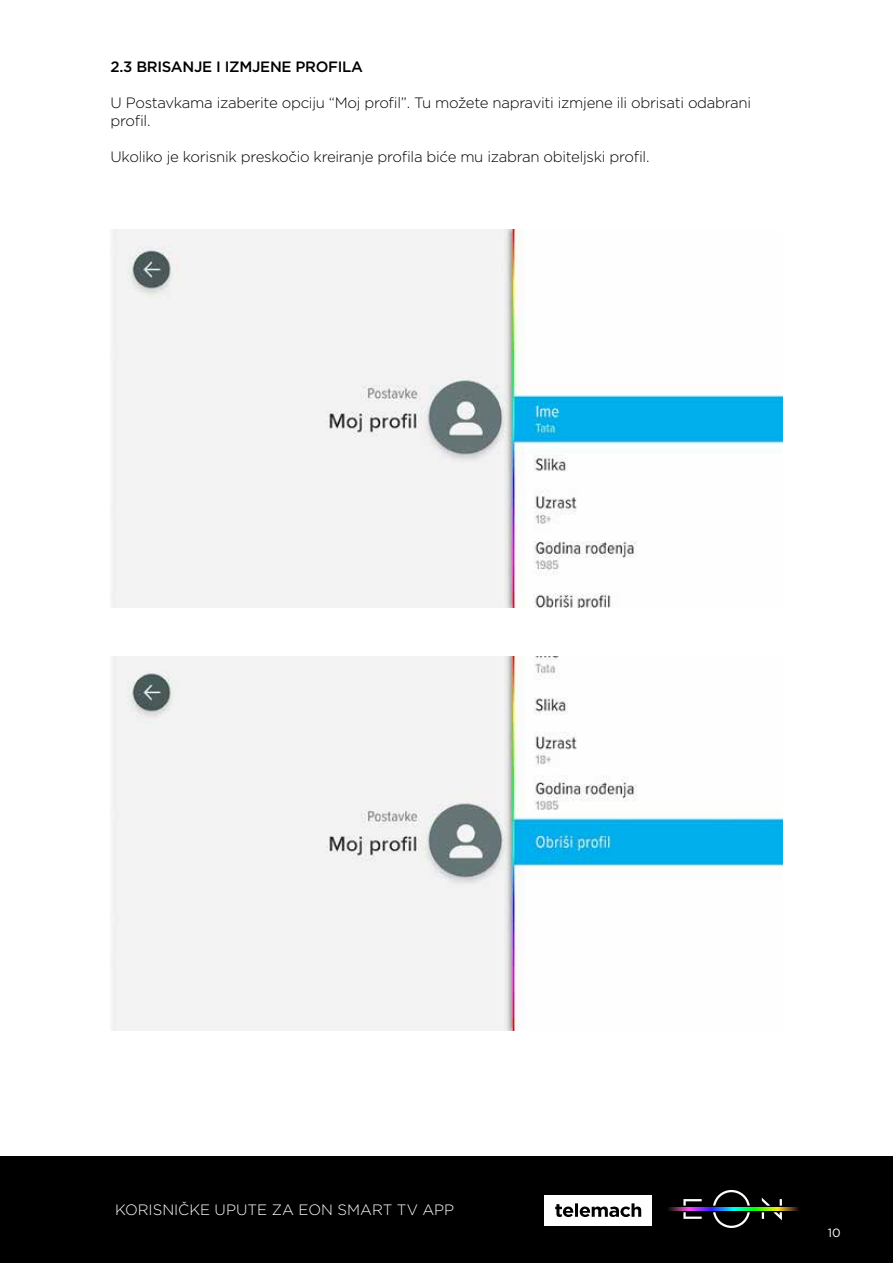
<style>
.page{position:relative;width:893px;height:1263px;background:#fff}
.page>*{position:absolute;margin:0;border:0;box-sizing:border-box;transform-origin:0 0}
.t1{font:300 15px/18px "Gotham";letter-spacing:-.02em;color:#000}
.t2{font:300 15px "Gotham";color:#fff}
.t3{font:500 15px "Gotham";letter-spacing:-.02em;color:#000}
.t4{font:12px "Gotham";color:#fff}
</style>
<div class="page">
<div style="left:0;top:1157px;width:893px;height:106px;background:#000"></div>
<svg style="left:683px;top:1190px;width:99px;height:38px"></svg>
<svg style="left:668px;top:1207px;width:131px;height:3px"></svg>
<div style="left:544px;top:1195px;width:108px;height:31px;background:#fff"></div>
<svg style="left:555px;top:1203px;width:86px;height:14px"></svg>
<img style="left:111px;top:656px;width:671px;height:374px">
<img style="left:111px;top:229px;width:671px;height:378px">
<p class="t3" style="left:111px;top:56px;width:254px">2.3 BRISANJE I IZMJENE PROFILA</p>
<p class="t1" style="left:111px;top:93px;width:642px">U Postavkama izaberite opciju “Moj profil”. Tu možete napraviti izmjene ili obrisati odabrani profil.</p>
<p class="t1" style="left:111px;top:147px;width:540px">Ukoliko je korisnik preskočio kreiranje profila biće mu izabran obiteljski profil.</p>
<p class="t2" style="left:115px;top:1201px;width:341px">KORISNIČKE UPUTE ZA EON SMART TV APP</p>
<p class="t4" style="left:828px;top:1225px;width:14px">10</p>
</div>
